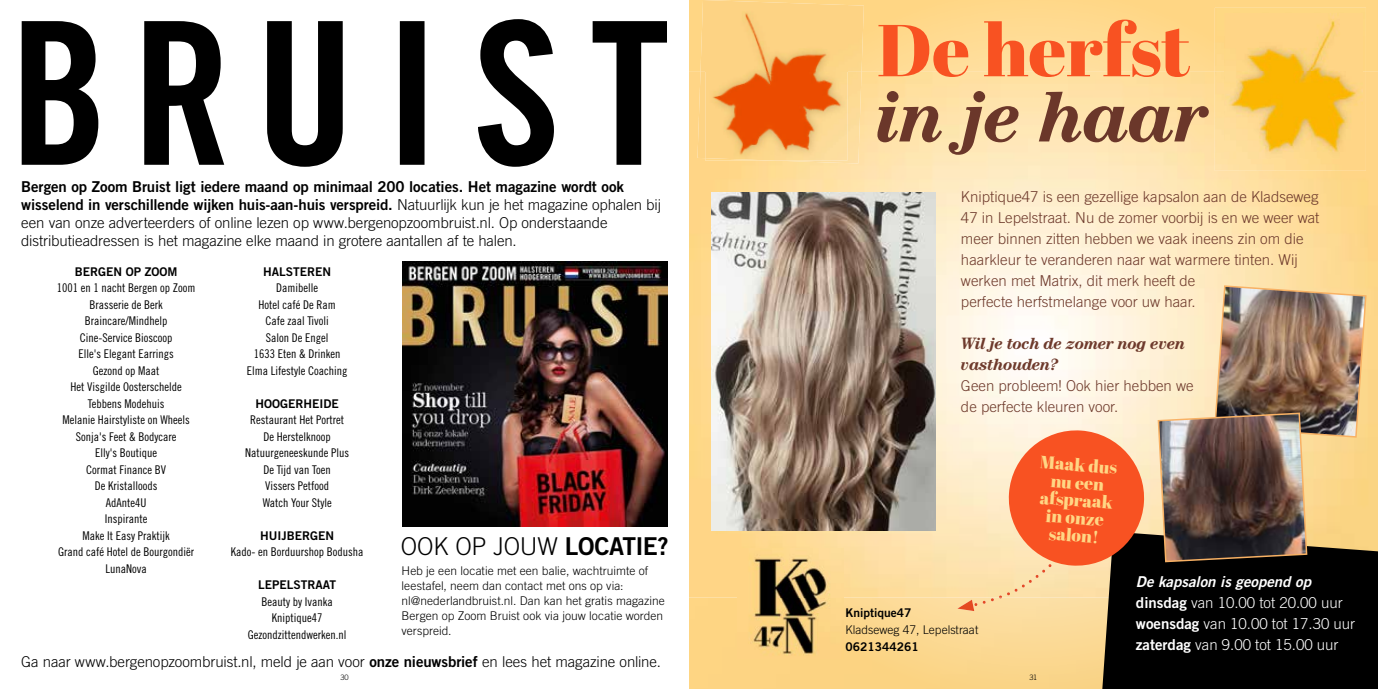
<style>
.page{position:relative;width:1378px;height:689px;background:#fff}
.page>*{position:absolute;margin:0;border:0;box-sizing:border-box;transform-origin:0 0}
.t1{font:73.35px "Abril Fatface";color:#f85222}
.t2{font:italic 700 73.35px "Century LT";letter-spacing:-.03em;color:#6b372a}
.t3{font:300 24.6px "Trade Gothic LT Std";letter-spacing:-.01em;color:#000}
.t4{font:17.7px/17.7px "Abril Fatface";color:#ffd684;text-align:center}
.t5{font:italic 700 16.5px/21px "Century LT";letter-spacing:-.03em;color:#6e3a2c}
.t6{font:300 15px/21px "Trade Gothic LT Std";color:#6e3a2c}
.t7{font:300 15px/18px "Trade Gothic LT Std";letter-spacing:-.005em;color:#000}
.t8{font:15px/18px "Trade Gothic LT Std Bd 2";letter-spacing:-.01em;color:#000}
.t9{font:300 15px/21px "Trade Gothic LT Std";color:#fff}
.t10{font:15px "Trade Gothic LT Std Bd 2 Obl";color:#fff}
.t11{font:12px/16.5px "Trade Gothic LT Std Cn 18";color:#000;text-align:center}
.t12{font:300 12px/15px "Trade Gothic LT Std";color:#000}
.t13{font:12px "Trade Gothic LT Std Bd 2";color:#000}
.t14{font:300 7.5px "Trade Gothic LT Std";color:#000}
.s1{font-family:"Trade Gothic LT Std";font-weight:300}
.s2{font-family:"Trade Gothic LT Std Bd 2";font-weight:400}
</style>
<div class="page">
<svg style="left:22px;top:19px;width:645px;height:148px"></svg>
<img style="left:402px;top:261px;width:265px;height:266px">
<img style="left:689px;top:0;width:689px;height:689px">
<img style="left:738px;top:549px;width:105px;height:109px">
<img style="left:711px;top:193px;width:224px;height:337px">
<div style="left:1102px;top:532px;width:276px;height:157px;background:#000"></div>
<img style="left:1157px;top:284px;width:210px;height:279px">
<img style="left:1215px;top:8px;width:151px;height:163px">
<img style="left:1224px;top:14px;width:138px;height:145px">
<img style="left:700px;top:0;width:164px;height:72px">
<img style="left:697px;top:72px;width:164px;height:91px">
<img style="left:705px;top:6px;width:142px;height:155px">
<img style="left:974px;top:598px;width:20px;height:8px">
<img style="left:1007px;top:568px;width:44px;height:27px">
<img style="left:957px;top:600px;width:17px;height:11px">
<svg style="left:1006px;top:428px;width:140px;height:140px;background:#ee7046"></svg>
<h1 class="t1" style="left:877px;top:-1px;width:315px">De herfst</h1>
<h1 class="t2" style="left:876px;top:74px;width:335px">in je haar</h1>
<p class="t8" style="left:21px;top:177px;width:641px">Bergen op Zoom Bruist ligt iedere maand op minimaal 200 locaties. Het magazine wordt ook wisselend in verschillende wijken huis-aan-huis verspreid. <span class="s1">Natuurlijk kun je het magazine ophalen bij</span></p>
<p class="t7" style="left:21px;top:214px;width:588px">een van onze adverteerders of online lezen op www.bergenopzoombruist.nl. Op onderstaande distributieadressen is het magazine elke maand in grotere aantallen af te halen.</p>
<p class="t6" style="left:961px;top:186px;width:360px">Kniptique47 is een gezellige kapsalon aan de Kladseweg 47 in Lepelstraat. Nu de zomer voorbij is en we weer wat meer binnen zitten hebben we vaak ineens zin om die haarkleur te veranderen naar wat warmere tinten. Wij werken met Matrix, dit merk heeft de<br>perfecte herfstmelange voor uw haar.</p>
<h3 class="t5" style="left:961px;top:333px;width:226px">Wil je toch de zomer nog even vasthouden?</h3>
<p class="t6" style="left:961px;top:375px;width:234px">Geen probleem! Ook hier hebben we de perfecte kleuren voor.</p>
<p class="t13" style="left:263px;top:264px;width:70px">HALSTEREN</p>
<p class="t11" style="left:247px;top:279px;width:102px">Damibelle<br>Hotel café De Ram<br>Cafe zaal Tivoli<br>Salon De Engel<br>1633 Eten &amp; Drinken<br>Elma Lifestyle Coaching</p>
<p class="t13" style="left:256px;top:396px;width:85px">HOOGERHEIDE</p>
<p class="t11" style="left:245px;top:411px;width:105px">Restaurant Het Portret<br>De Herstelknoop<br>Natuurgeneeskunde Plus<br>De Tijd van Toen<br>Vissers Petfood<br>Watch Your Style</p>
<p class="t13" style="left:260px;top:528px;width:75px">HUIJBERGEN</p>
<p class="t11" style="left:231px;top:543px;width:134px">Kado- en Borduurshop Bodusha</p>
<p class="t13" style="left:258px;top:577px;width:80px">LEPELSTRAAT</p>
<p class="t11" style="left:248px;top:593px;width:100px">Beauty by Ivanka<br>Kniptique47<br>Gezondzittendwerken.nl</p>
<p class="t13" style="left:845px;top:605px;width:68px">Kniptique47</p>
<p class="t13" style="left:75px;top:264px;width:104px">BERGEN OP ZOOM</p>
<p class="t11" style="left:57px;top:279px;width:140px">1001 en 1 nacht Bergen op Zoom<br>Brasserie de Berk<br>Braincare/Mindhelp<br>Cine-Service Bioscoop<br>Elle's Elegant Earrings<br>Gezond op Maat<br>Het Visgilde Oosterschelde<br>Tebbens Modehuis<br>Melanie Hairstyliste on Wheels<br>Sonja's Feet &amp; Bodycare<br>Elly's Boutique<br>Cormat Finance BV<br>De Kristalloods<br>AdAnte4U<br>Inspirante<br>Make It Easy Praktijk<br>Grand café Hotel de Bourgondiër<br>LunaNova</p>
<h3 class="t4" style="left:1041px;top:453px;width:78px;rotate:4deg">Maak dus nu een afspraak in onze salon!</h3>
<h2 class="t3" style="left:401px;top:532px;width:269px">OOK OP JOUW <span class="s2">LOCATIE?</span></h2>
<p class="t12" style="left:401px;top:563px;width:265px">Heb je een locatie met een balie, wacht ruimte of leestafel, neem dan contact met ons op via: nl@nederlandbruist.nl. Dan kan het gratis magazine Bergen op Zoom Bruist ook via jouw locatie worden verspreid.</p>
<p class="t10" style="left:1136px;top:573px;width:177px">De kapsalon is geopend op</p>
<p class="t9" style="left:1136px;top:592px;width:221px"><span class="s2">dinsdag</span> van 10.00 tot 20.00 uur <span class="s2">woensdag</span> van 10.00 tot 17.30 uur <span class="s2">zaterdag</span> van 9.00 tot 15.00 uur</p>
<p class="t12" style="left:845px;top:622px;width:134px">Kladseweg 47, Lepelstraat</p>
<p class="t13" style="left:845px;top:639px;width:75px">0621344261</p>
<p class="t7" style="left:21px;top:652px;width:641px">Ga naar www.bergenopzoombruist.nl, meld je aan voor <span class="s2">onze nieuwsbrief</span> en lees het magazine online.</p>
<p class="t14" style="left:340px;top:672px;width:10px">30</p>
<p class="t14" style="left:1029px;top:672px;width:9px">31</p>
</div>
